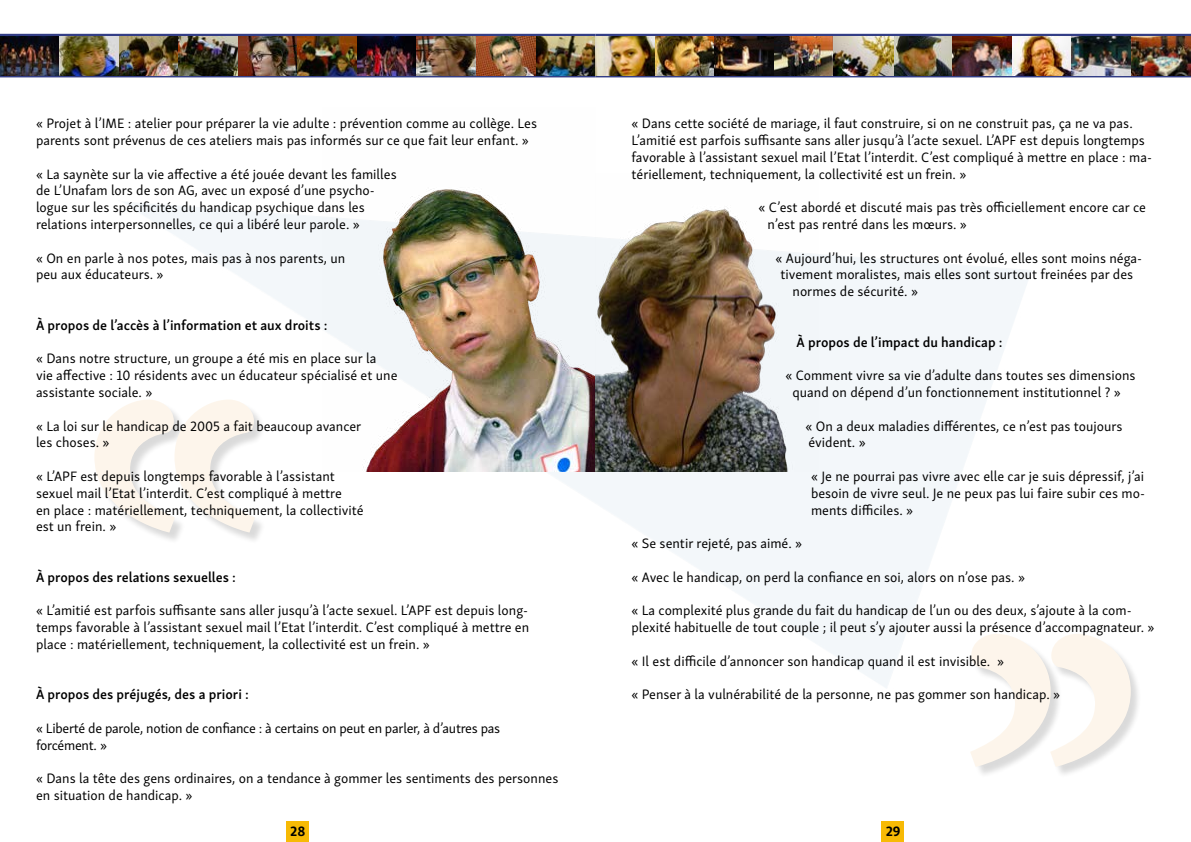
<style>
.page{position:relative;width:1191px;height:842px;background:#fff}
.page>*{position:absolute;margin:0;border:0;box-sizing:border-box;transform-origin:0 0}
.t1{font:576px "Minion Pro";color:#f8d19d}
.t2{font:14px/16.8px "Skolar Sans";color:#000}
.t3{font:600 14px "Skolar Sans";color:#000}
.t4{font:14px/16.8px "Skolar Sans";letter-spacing:-.02em;color:#000}
.t5{font:700 14px "Skolar Sans";color:#000}
</style>
<div class="page">
<div style="left:286px;top:821px;width:23px;height:21px;background:#f7ba05"></div>
<div style="left:881px;top:821px;width:23px;height:21px;background:#f7ba05"></div>
<hr style="left:595px;top:34px;width:596px;height:3px;background:#333e86">
<hr style="left:0;top:74px;width:595px;height:3px;background:#333e86">
<hr style="left:0;top:34px;width:595px;height:3px;background:#333e86">
<hr style="left:595px;top:74px;width:596px;height:3px;background:#333e86">
<img style="left:124px;top:202px;width:907px;height:486px">
<div style="left:96px;top:401px;width:171px;height:143px;background:#000;opacity:.75"></div>
<img style="left:322px;top:189px;width:273px;height:282px">
<div style="left:971px;top:636px;width:170px;height:143px;background:#000;opacity:.75"></div>
<img style="left:595px;top:202px;width:224px;height:269px">
<img style="left:0;top:36px;width:1191px;height:39px">
<svg style="left:96px;top:399px;width:159px;height:134px"></svg>
<p class="t2" style="left:36px;top:114px;width:502px">« Projet à l’IME : atelier pour préparer la vie adulte : prévention comme au collège. Les parents sont prévenus de ces ateliers mais pas informés sur ce que fait leur enfant. »</p>
<p class="t2" style="left:36px;top:164px;width:362px">« La saynète sur la vie affective a été jouée devant les familles</p>
<p class="t2" style="left:36px;top:181px;width:340px">de L’Unafam lors de son AG, avec un exposé d’une psycho&shy;logue sur les spécificités du handicap psychique dans les relations interpersonnelles, ce qui a libéré leur parole. »</p>
<p class="t2" style="left:36px;top:248px;width:311px">« On en parle à nos potes, mais pas à nos parents, un peu aux éducateurs. »</p>
<p class="t3" style="left:36px;top:314px;width:293px">À propos de l’accès à l’information et aux droits :</p>
<p class="t2" style="left:36px;top:349px;width:363px">« Dans notre structure, un groupe a été mis en place sur la<br>vie affective : 10 résidents avec un éducateur spécialisé et une assistante sociale. »</p>
<p class="t2" style="left:36px;top:416px;width:327px">« La loi sur le handicap de 2005 a fait beaucoup avancer les choses. »</p>
<p class="t2" style="left:36px;top:467px;width:329px">« L’APF est depuis longtemps favorable à l’assistant sexuel mail l’Etat l’interdit. C’est compliqué à mettre<br>en place : matériellement, techniquement, la collectivité est un frein. »</p>
<p class="t3" style="left:36px;top:566px;width:201px">À propos des relations sexuelles :</p>
<p class="t2" style="left:36px;top:601px;width:494px;text-align:justify">« L’amitié est parfois suffisante sans aller jusqu’à l’acte sexuel. L’APF est depuis long&shy;temps favorable à l’assistant sexuel mail l’Etat l’interdit. C’est compliqué à mettre en place : matériellement, techniquement, la collectivité est un frein. »</p>
<p class="t3" style="left:36px;top:683px;width:214px">À propos des préjugés, des a priori :</p>
<p class="t4" style="left:36px;top:719px;width:466px">« Liberté de parole, notion de confiance : à certains on peut en parler, à d’autres pas forcément. »</p>
<p class="t2" style="left:36px;top:769px;width:524px">« Dans la tête des gens ordinaires, on a tendance à gommer les sentiments des personnes en situation de handicap. »</p>
<p class="t2" style="left:631px;top:114px;width:522px">« Dans cette société de mariage, il faut construire, si on ne construit pas, ça ne va pas.<br>L’amitié est parfois suffisante sans aller jusqu’à l’acte sexuel. L’APF est depuis longtemps favorable à l’assistant sexuel mail l’Etat l’interdit. C’est compliqué à mettre en place : ma&shy;tériellement, techniquement, la collectivité est un frein. »</p>
<p class="t2" style="left:767px;top:198px;width:380px;text-indent:-9px">« C’est abordé et discuté mais pas très officiellement encore car ce n’est pas rentré dans les mœurs. »</p>
<p class="t2" style="left:775px;top:248px;width:368px">« Aujourd’hui, les structures ont évolué, elles sont moins néga-</p>
<p class="t2" style="left:780px;top:265px;width:354px">tivement moralistes, mais elles sont surtout freinées par des</p>
<p class="t2" style="left:792px;top:282px;width:127px">normes de sécurité. »</p>
<p class="t3" style="left:796px;top:331px;width:207px">À propos de l’impact du handicap :</p>
<p class="t2" style="left:785px;top:366px;width:351px;text-align:center">« Comment vivre sa vie d’adulte dans toutes ses dimensions quand on dépend d’un fonctionnement institutionnel ? »</p>
<p class="t2" style="left:805px;top:416px;width:318px">« On a deux maladies différentes, ce n’est pas toujours évident. »</p>
<p class="t2" style="left:811px;top:467px;width:335px;text-align:justify">« Je ne pourrai pas vivre avec elle car je suis dépressif, j’ai besoin de vivre seul. Je ne peux pas lui faire subir ces mo&shy;ments difficiles. »</p>
<p class="t2" style="left:631px;top:534px;width:172px">« Se sentir rejeté, pas aimé. »</p>
<p class="t2" style="left:631px;top:567px;width:395px">« Avec le handicap, on perd la confiance en soi, alors on n’ose pas. »</p>
<p class="t2" style="left:631px;top:601px;width:524px">« La complexité plus grande du fait du handicap de l’un ou des deux, s’ajoute à la com&shy;plexité habituelle de tout couple ; il peut s’y ajouter aussi la présence d’accompagnateur. »</p>
<p class="t2" style="left:631px;top:651px;width:374px">« Il est difficile d’annoncer son handicap quand il est invisible. »</p>
<p class="t2" style="left:631px;top:685px;width:430px">« Penser à la vulnérabilité de la personne, ne pas gommer son handicap. »</p>
<h1 class="t1" style="left:1155px;top:924px;width:211px;rotate:-180deg">‘‘</h1>
<p class="t5" style="left:290px;top:820px;width:17px">28</p>
<p class="t5" style="left:885px;top:820px;width:16px">29</p>
</div>
